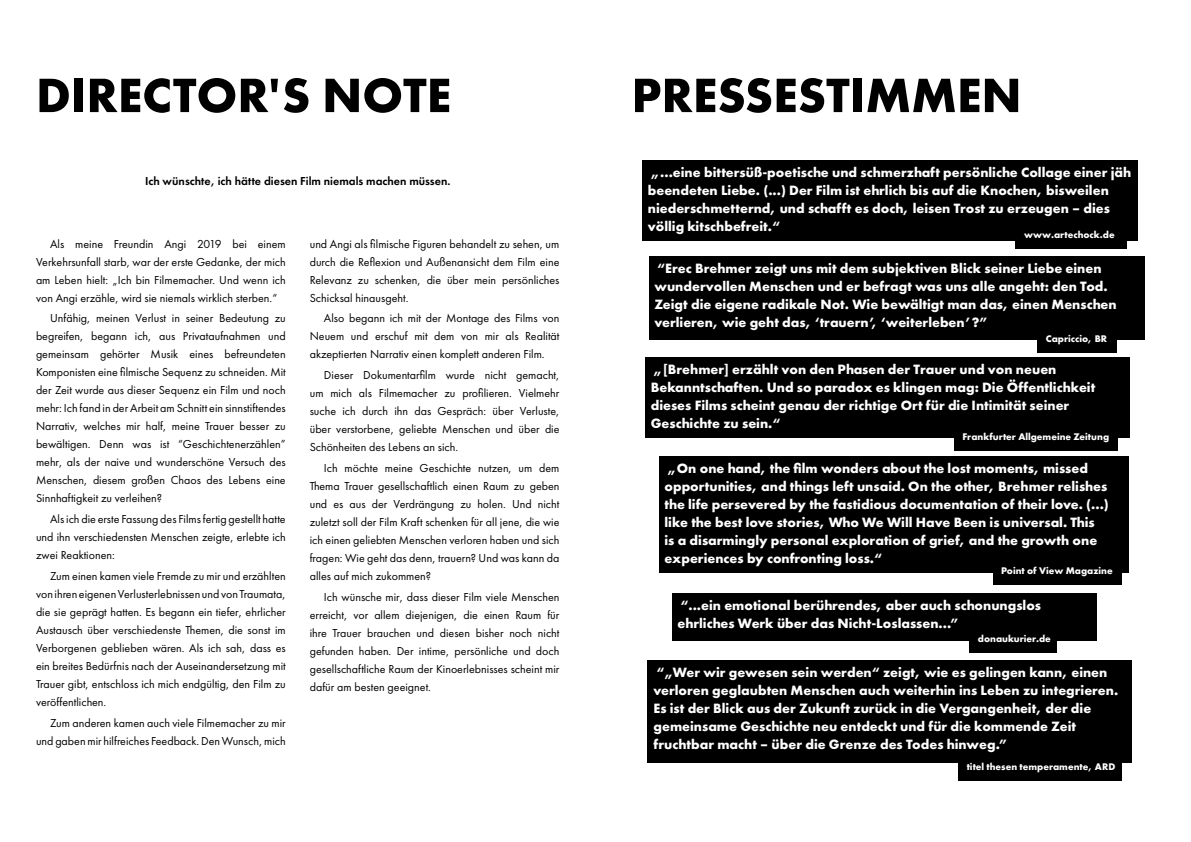
<style>
.page{position:relative;width:1191px;height:842px;background:#fff}
.page>*{position:absolute;margin:0;border:0;box-sizing:border-box;transform-origin:0 0}
.t1{font:700 50px "Futura PT";color:#000}
.t2{font:700 14px/18px "Futura PT";color:#fff}
.t3{font:12px/18px "Futura PT";color:#000;text-align:justify}
.t4{font:600 12px "Futura PT";color:#000}
.t5{font:700 10px "Futura PT";color:#fff}
</style>
<div class="page">
<div style="left:642px;top:160px;width:495px;height:81px;background:#000"></div>
<div style="left:1015px;top:224px;width:112px;height:25px;background:#000"></div>
<div style="left:649px;top:256px;width:495px;height:84px;background:#000"></div>
<div style="left:1037px;top:328px;width:80px;height:24px;background:#000"></div>
<div style="left:645px;top:357px;width:484px;height:81px;background:#000"></div>
<div style="left:954px;top:426px;width:163px;height:24px;background:#000"></div>
<div style="left:659px;top:456px;width:469px;height:117px;background:#000"></div>
<div style="left:992px;top:561px;width:129px;height:24px;background:#000"></div>
<div style="left:672px;top:593px;width:424px;height:47px;background:#000"></div>
<div style="left:969px;top:628px;width:88px;height:24px;background:#000"></div>
<div style="left:648px;top:660px;width:484px;height:103px;background:#000"></div>
<div style="left:958px;top:756px;width:163px;height:24px;background:#000"></div>
<h1 class="t1" style="left:36px;top:63px;width:416px">DIRECTOR'S NOTE</h1>
<p class="t4" style="left:145px;top:173px;width:307px">Ich wünschte, ich hätte diesen Film niemals machen müssen.</p>
<p class="t3" style="left:36px;top:234px;width:251px;text-indent:14px">Als meine Freundin Angi 2019 bei einem Verkehrsunfall starb, war der erste Gedanke, der mich am Leben hielt: „Ich bin Filmemacher. Und wenn ich von Angi erzähle, wird sie niemals wirklich sterben.“</p>
<p class="t3" style="left:36px;top:309px;width:251px;text-indent:14px">Unfähig, meinen Verlust in seiner Bedeutung zu begreifen, begann ich, aus Privataufnahmen und gemeinsam gehörter Musik eines befreundeten Komponisten eine filmische Sequenz zu schneiden. Mit der Zeit wurde aus dieser Sequenz ein Film und noch mehr: Ich fand in der Arbeit am Schnitt ein sinnstiftendes Narrativ, welches mir half, meine Trauer besser zu bewältigen. Denn was ist “Geschichtenerzählen” mehr, als der naive und wunderschöne Versuch des Menschen, diesem großen Chaos des Lebens eine Sinnhaftigkeit zu verleihen?</p>
<p class="t3" style="left:36px;top:510px;width:251px;text-indent:14px">Als ich die erste Fassung des Films fertig gestellt hatte und ihn verschiedensten Menschen zeigte, erlebte ich zwei Reaktionen:</p>
<p class="t3" style="left:36px;top:567px;width:251px;text-indent:14px">Zum einen kamen viele Fremde zu mir und erzählten von ihren eigenen Verlusterlebnissen und von Traumata, die sie geprägt hatten. Es begann ein tiefer, ehrlicher Austausch über verschiedenste Themen, die sonst im Verborgenen geblieben wären. Als ich sah, dass es ein breites Bedürfnis nach der Auseinandersetzung mit Trauer gibt, entschloss ich mich endgültig, den Film zu veröffentlichen.</p>
<p class="t3" style="left:36px;top:714px;width:251px;text-align:right">Zum anderen kamen auch viele Filmemacher zu mir und gaben mir hilfreiches Feedback. Den Wunsch, mich</p>
<p class="t3" style="left:310px;top:234px;width:251px">und Angi als filmische Figuren behandelt zu sehen, um durch die Reflexion und Außenansicht dem Film eine Relevanz zu schenken, die über mein persönliches Schicksal hinausgeht.</p>
<p class="t3" style="left:310px;top:309px;width:251px;text-indent:14px">Also begann ich mit der Montage des Films von Neuem und erschuf mit dem von mir als Realität akzeptierten Narrativ einen komplett anderen Film.</p>
<p class="t3" style="left:310px;top:366px;width:251px;text-indent:14px">Dieser Dokumentarfilm wurde nicht gemacht, um mich als Filmemacher zu profilieren. Vielmehr suche ich durch ihn das Gespräch: über Verluste, über verstorbene, geliebte Menschen und über die Schönheiten des Lebens an sich.</p>
<p class="t3" style="left:310px;top:459px;width:251px;text-indent:14px">Ich möchte meine Geschichte nutzen, um dem Thema Trauer gesellschaftlich einen Raum zu geben und es aus der Verdrängung zu holen. Und nicht zuletzt soll der Film Kraft schenken für all jene, die wie ich einen geliebten Menschen verloren haben und sich fragen: Wie geht das denn, trauern? Und was kann da alles auf mich zukommen?</p>
<p class="t3" style="left:310px;top:588px;width:251px;text-indent:14px">Ich wünsche mir, dass dieser Film viele Menschen erreicht, vor allem diejenigen, die einen Raum für ihre Trauer brauchen und diesen bisher noch nicht gefunden haben. Der intime, persönliche und doch gesellschaftliche Raum der Kinoerlebnisses scheint mir dafür am besten geeignet.</p>
<h1 class="t1" style="left:631px;top:63px;width:391px">PRESSESTIMMEN</h1>
<p class="t2" style="left:648px;top:163px;width:485px">„...eine bittersüß-poetische und schmerzhaft persönliche Collage einer jäh beendeten Liebe. (...) Der Film ist ehrlich bis auf die Knochen, bisweilen niederschmetternd, und schafft es doch, leisen Trost zu erzeugen – dies völlig kitschbefreit.“</p>
<p class="t5" style="left:1024px;top:228px;width:92px">www.artechock.de</p>
<p class="t2" style="left:654px;top:259px;width:464px">“Erec Brehmer zeigt uns mit dem subjektiven Blick seiner Liebe einen wundervollen Menschen und er befragt was uns alle angeht: den Tod.<br>Zeigt die eigene radikale Not. Wie bewältigt man das, einen Menschen verlieren, wie geht das, ‘trauern’, ‘weiterleben’?”</p>
<p class="t5" style="left:1045px;top:332px;width:63px">Capriccio, BR</p>
<p class="t2" style="left:651px;top:360px;width:446px">„[Brehmer] erzählt von den Phasen der Trauer und von neuen Bekanntschaften. Und so paradox es klingen mag: Die Öffentlichkeit dieses Films scheint genau der richtige Ort für die Intimität seiner Geschichte zu sein.“</p>
<p class="t5" style="left:962px;top:430px;width:148px">Frankfurter Allgemeine Zeitung</p>
<p class="t2" style="left:664px;top:459px;width:446px">„On one hand, the film wonders about the lost moments, missed opportunities, and things left unsaid. On the other, Brehmer relishes the life persevered by the fastidious documentation of their love. (...) like the best love stories, Who We Will Have Been is universal. This<br>is a disarmingly personal exploration of grief, and the growth one experiences by confronting loss.“</p>
<p class="t5" style="left:1001px;top:565px;width:113px">Point of View Magazine</p>
<p class="t2" style="left:677px;top:596px;width:365px">“...ein emotional berührendes, aber auch schonungslos ehrliches Werk über das Nicht-Loslassen...”</p>
<p class="t5" style="left:978px;top:632px;width:74px">donaukurier.de</p>
<p class="t2" style="left:653px;top:663px;width:466px">“„Wer wir gewesen sein werden“ zeigt, wie es gelingen kann, einen verloren geglaubten Menschen auch weiterhin ins Leben zu integrieren.<br>Es ist der Blick aus der Zukunft zurück in die Vergangenheit, der die gemeinsame Geschichte neu entdeckt und für die kommende Zeit fruchtbar macht – über die Grenze des Todes hinweg.”</p>
<p class="t5" style="left:966px;top:760px;width:150px">titel thesen temperamente, ARD</p>
</div>
